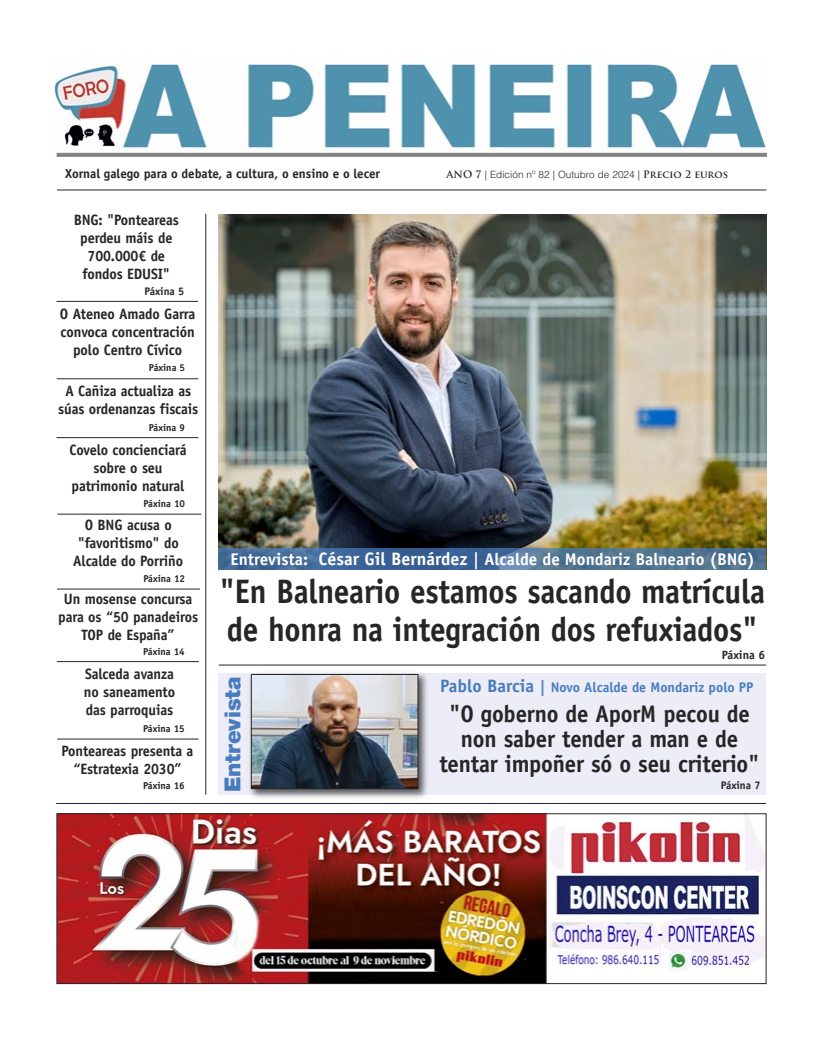
<style>
.page{position:relative;width:823px;height:1049px;background:#fff}
.page>*{position:absolute;margin:0;border:0;box-sizing:border-box;transform-origin:0 0}
.t1{font:700 34px/37.4px "Officina Sans Std";letter-spacing:-.01em;color:#272526;scale:.92 1}
.t2{font:700 24px/25.2px "Officina Sans Std";letter-spacing:-.01em;color:#272526;text-align:center;scale:.95 1}
.t3{font:900 22px "Helvetica Neue LT";color:#487cbe}
.t4{font:700 17px "Officina Sans Std";color:#fff}
.t5{font:700 15px/18px "Officina Sans Std";letter-spacing:-.01em;color:#272526;text-align:center;scale:.95 1}
.t6{font:700 14px "Officina Sans Std";color:#487cbe}
.t7{font:700 13px "Officina Sans Std";letter-spacing:-.005em;color:#272526}
.t8{font:700 12px "Officina Sans Std";color:#272526}
.t9{font:700 11px "Officina Sans Std";color:#272526}
.t10{font:700 10px "Officina Sans Std";color:#272526}
.t11{font:300 10px "Helvetica LT Std";color:#272526}
.s1{font-family:"Trajan Pro";font-weight:700}
.s2{font-size:18px}
.s3{font-size:16px}
</style>
<div class="page">
<hr style="left:57px;top:589px;width:143px;height:1px;background:#272526">
<img style="left:54px;top:63px;width:711px;height:93px">
<hr style="left:57px;top:189px;width:709px;height:1px;background:#272526">
<hr style="left:56px;top:803px;width:709px;height:1px;background:#272526">
<img style="left:59px;top:815px;width:704px;height:167px">
<div style="left:57px;top:813px;width:708px;height:171px;border:1px solid #272526"></div>
<hr style="left:205px;top:214px;width:1px;height:580px;background:#272526">
<hr style="left:56px;top:437px;width:142px;height:1px;background:#272526">
<hr style="left:57px;top:514px;width:144px;height:1px;background:#272526">
<hr style="left:57px;top:661px;width:142px;height:1px;background:#272526">
<hr style="left:57px;top:379px;width:141px;height:1px;background:#272526">
<hr style="left:219px;top:664px;width:546px;height:1px;background:#272526">
<div style="left:218px;top:673px;width:546px;height:122px;background:#ededf7"></div>
<img style="left:250px;top:672px;width:177px;height:126px">
<img style="left:253px;top:676px;width:163px;height:111px">
<div style="left:251px;top:674px;width:167px;height:115px;border:1px solid #272526"></div>
<hr style="left:57px;top:739px;width:141px;height:1px;background:#272526">
<img style="left:219px;top:215px;width:546px;height:333px">
<hr style="left:56px;top:301px;width:142px;height:1px;background:#272526">
<div style="left:219px;top:548px;width:546px;height:21px;background:#487cbe;opacity:.74"></div>
<p class="t7" style="left:65px;top:168px;width:316px">Xornal galego para o debate, a cultura, o ensino e o lecer</p>
<p class="t11" style="left:446px;top:169px;width:283px"><span class="s1">ANO 7</span> | Edición nº 82 | Outubro de 2024 | <span class="s1">Precio 2 euros</span></p>
<p class="t5" style="left:74px;top:212px;width:112px">BNG: "Ponteareas perdeu máis de<br>700.000€ de</p>
<p class="t5" style="left:83px;top:266px;width:93px">fondos EDUSI"</p>
<p class="t9" style="left:144px;top:287px;width:41px">Páxina 5</p>
<p class="t5" style="left:60px;top:306px;width:144px">O Ateneo Amado Garra convoca concentración polo Centro Cívico</p>
<p class="t10" style="left:149px;top:364px;width:38px">Páxina 5</p>
<p class="t5" style="left:58px;top:383px;width:149px">A Cañiza actualiza as súas ordenanzas fiscais</p>
<p class="t10" style="left:149px;top:423px;width:38px">Páxina 9</p>
<p class="t5" style="left:69px;top:442px;width:125px">Covelo concienciará sobre o seu</p>
<p class="t5" style="left:72px;top:478px;width:120px">patrimonio natural</p>
<p class="t10" style="left:143px;top:500px;width:43px">Páxina 10</p>
<p class="t5" style="left:73px;top:518px;width:117px">O BNG acusa o "favoritismo" do<br>Alcalde do Porriño</p>
<p class="t10" style="left:143px;top:575px;width:43px">Páxina 12</p>
<p class="t5" style="left:58px;top:591px;width:149px">Un mosense concursa para os “50 panadeiros<br>TOP de España”</p>
<p class="t10" style="left:143px;top:648px;width:43px">Páxina 14</p>
<p class="t5" style="left:85px;top:666px;width:95px">Salceda avanza</p>
<p class="t5" style="left:84px;top:684px;width:97px">no saneamento</p>
<p class="t5" style="left:86px;top:702px;width:93px">das parroquias</p>
<p class="t10" style="left:143px;top:725px;width:43px">Páxina 15</p>
<p class="t5" style="left:61px;top:743px;width:140px">Ponteareas presenta a “Estratexia 2030”</p>
<p class="t10" style="left:143px;top:782px;width:43px">Páxina 16</p>
<p class="t4" style="left:230px;top:552px;width:525px">Entrevista: <span class="s2">César Gil Bernárdez</span> | Alcalde de Mondariz Balneario (BNG)</p>
<p class="t1" style="left:219px;top:576px;width:594px">"En Balneario estamos sacando matrícula de honra na integración dos refuxiados"</p>
<p class="t8" style="left:721px;top:650px;width:45px">Páxina 6</p>
<p class="t3" style="left:223px;top:792px;width:118px;rotate:-90deg">Entrevista</p>
<p class="t6" style="left:440px;top:682px;width:315px"><span class="s2">Pablo Barcia</span> <span class="s3">|</span> Novo Alcalde de Mondariz polo PP</p>
<p class="t2" style="left:439px;top:703px;width:338px">"O goberno de AporM pecou de non saber tender a man e de tentar impoñer só o seu criterio"</p>
<p class="t9" style="left:720px;top:781px;width:41px">Páxina 7</p>
</div>
